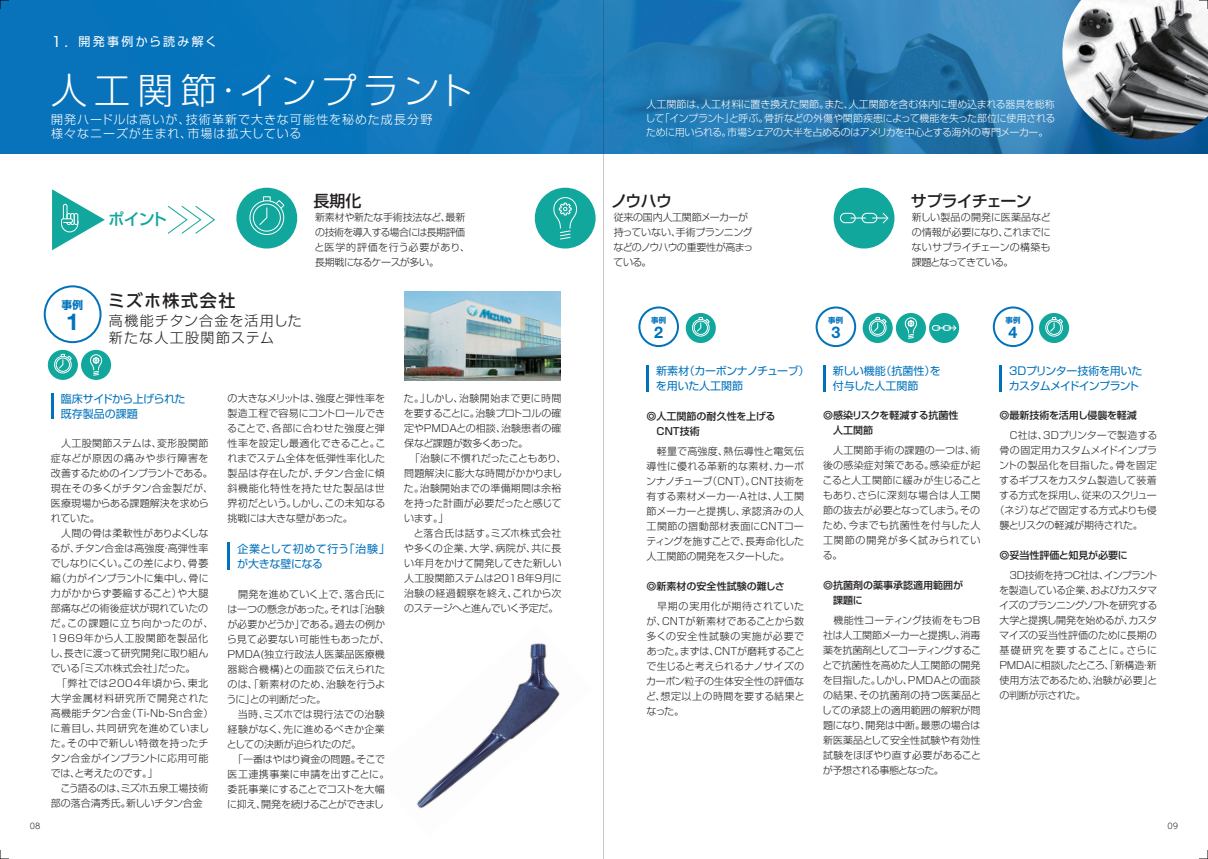
<style>
.page{position:relative;width:1208px;height:859px;background:#fff}
.page>*{position:absolute;margin:0;border:0;box-sizing:border-box;transform-origin:0 0}
.t1{font:300 36px "Shin Go Pro";letter-spacing:.15em;color:#fff}
.t2{font:700 23.3px "Helvetica Neue LT Std";color:#0072bc}
.t3{font:500 17px "UD Shin Go Pro";letter-spacing:.085em;color:#231f20}
.t4{font:700 16.1px "Helvetica Neue LT Std";color:#0072bc}
.t5{font:500 16px "Shin Go Pro";letter-spacing:-.045em;color:#231f20}
.t6{font:500 16px "Shin Go Pro";color:#12a79d}
.t7{font:300 14px/16.8px "Shin Go Pro";letter-spacing:.08em;color:#231f20}
.t8{font:300 12px/14px "Shin Go Pro";letter-spacing:.08em;color:#fff}
.t9{font:12px "Shin Go Pro";letter-spacing:.2em;color:#fff}
.t10{font:11px/15px "Shin Go Pro";letter-spacing:-.03em;color:#0072bc}
.t11{font:11px/15px "Shin Go Pro";letter-spacing:-.065em;color:#0072bc}
.t12{font:11px/15px "Shin Go Pro";letter-spacing:-.01em;color:#0072bc}
.t13{font:11px/15px "Shin Go Pro";color:#0072bc}
.t14{font:700 10.7px "Shin Go Pro";color:#0072bc}
.t15{font:300 10px/15px "Shin Go Pro";letter-spacing:-.005em;color:#231f20;text-align:justify}
.t16{font:300 10px/14px "Shin Go Pro";letter-spacing:-.055em;color:#fff;text-align:justify}
.t17{font:500 10px/15px "Shin Go Pro";color:#231f20}
.t18{font:300 10px/15px "Shin Go Pro";letter-spacing:-.04em;color:#231f20}
.t19{font:300 10px/15px "Shin Go Pro";letter-spacing:-.025em;color:#231f20}
.t20{font:300 10px/15px "Shin Go Pro";letter-spacing:-.045em;color:#231f20}
.t21{font:300 10px "Shin Go Pro";letter-spacing:-.03em;color:#231f20}
.t22{font:300 10px "Shin Go Pro";letter-spacing:.03em;color:#231f20}
.t23{font:300 8px "UD Shin Go Pro";color:#231f20}
.t24{font:700 7.4px "Shin Go Pro";color:#0072bc}
.s1{font-size:14px}
</style>
<div class="page">
<img style="left:417px;top:643px;width:143px;height:166px">
<img style="left:0;top:0;width:1208px;height:154px">
<hr style="left:646px;top:365px;width:3px;height:27px;background:#0072bc">
<hr style="left:823px;top:365px;width:3px;height:27px;background:#0072bc">
<hr style="left:999px;top:365px;width:3px;height:27px;background:#0072bc">
<div style="left:638px;top:306px;width:41px;height:41px;border:2px solid #0072bc;border-radius:50%"></div>
<div style="left:815px;top:306px;width:41px;height:41px;border:2px solid #0072bc;border-radius:50%"></div>
<div style="left:992px;top:306px;width:41px;height:41px;border:2px solid #0072bc;border-radius:50%"></div>
<svg style="left:52px;top:189px;width:53px;height:61px"></svg>
<div style="left:44px;top:285px;width:58px;height:58px;border:2px solid #0072bc;border-radius:50%"></div>
<hr style="left:51px;top:393px;width:3px;height:26px;background:#0072bc">
<hr style="left:227px;top:542px;width:3px;height:27px;background:#0072bc">
<img style="left:404px;top:291px;width:157px;height:90px">
<img style="left:1062px;top:0;width:146px;height:140px">
<div style="left:236px;top:188px;width:61px;height:60px;background:#12a79d;border-radius:50%"></div>
<div style="left:249px;top:200px;width:35px;height:35px;border:1px solid #fff;border-radius:50%"></div>
<div style="left:253px;top:204px;width:28px;height:28px;border:1px solid #fff;border-radius:50%"></div>
<svg style="left:258px;top:207px;width:10px;height:18px"></svg>
<svg style="left:275px;top:200px;width:10px;height:9px"></svg>
<svg style="left:48px;top:350px;width:30px;height:30px"></svg>
<div style="left:54px;top:356px;width:17px;height:17px;border:1px solid #fff;border-radius:50%"></div>
<div style="left:56px;top:358px;width:14px;height:14px;border:1px solid #fff;border-radius:50%"></div>
<svg style="left:59px;top:354px;width:13px;height:15px"></svg>
<svg style="left:686px;top:313px;width:30px;height:30px"></svg>
<div style="left:692px;top:319px;width:17px;height:17px;border:1px solid #fff;border-radius:50%"></div>
<div style="left:694px;top:321px;width:13px;height:14px;border:1px solid #fff;border-radius:50%"></div>
<svg style="left:696px;top:317px;width:14px;height:15px"></svg>
<svg style="left:1039px;top:313px;width:30px;height:30px"></svg>
<div style="left:1045px;top:319px;width:17px;height:17px;border:1px solid #fff;border-radius:50%"></div>
<div style="left:1047px;top:321px;width:14px;height:14px;border:1px solid #fff;border-radius:50%"></div>
<svg style="left:1050px;top:317px;width:13px;height:15px"></svg>
<div style="left:535px;top:188px;width:60px;height:60px;background:#12a79d;border-radius:50%"></div>
<svg style="left:553px;top:197px;width:24px;height:43px"></svg>
<div style="left:81px;top:350px;width:30px;height:30px;background:#12a79d;border-radius:50%"></div>
<svg style="left:90px;top:354px;width:12px;height:22px"></svg>
<svg style="left:862px;top:313px;width:30px;height:30px"></svg>
<div style="left:869px;top:319px;width:17px;height:17px;border:1px solid #fff;border-radius:50%"></div>
<div style="left:870px;top:321px;width:14px;height:14px;border:1px solid #fff;border-radius:50%"></div>
<svg style="left:873px;top:317px;width:14px;height:15px"></svg>
<div style="left:896px;top:313px;width:30px;height:30px;background:#12a79d;border-radius:50%"></div>
<svg style="left:904px;top:317px;width:13px;height:22px"></svg>
<div style="left:833px;top:188px;width:61px;height:60px;background:#12a79d;border-radius:50%"></div>
<div style="left:840px;top:213px;width:15px;height:10px;border:1px solid #fff;border-radius:5px"></div>
<div style="left:861px;top:213px;width:16px;height:10px;border:1px solid #fff;border-radius:5px"></div>
<svg style="left:850px;top:218px;width:15px;height:1px"></svg>
<svg style="left:872px;top:212px;width:17px;height:12px"></svg>
<div style="left:929px;top:313px;width:30px;height:30px;background:#12a79d;border-radius:50%"></div>
<div style="left:932px;top:325px;width:8px;height:5px;border:1px solid #fff;border-radius:2px"></div>
<svg style="left:937px;top:325px;width:19px;height:6px"></svg>
<svg style="left:167px;top:205px;width:48px;height:29px"></svg>
<svg style="left:0;top:850px;width:9px;height:9px"></svg>
<svg style="left:0;top:0;width:9px;height:9px"></svg>
<svg style="left:1199px;top:0;width:9px;height:9px"></svg>
<svg style="left:1199px;top:850px;width:9px;height:9px"></svg>
<hr style="left:603px;top:1px;width:1px;height:858px;background:#231f20">
<p class="t9" style="left:51px;top:32px;width:168px"><span class="s1">1.</span> 開発事例から読み解く</p>
<h1 class="t1" style="left:51px;top:60px;width:423px">人工関節・インプラント</h1>
<p class="t8" style="left:51px;top:111px;width:383px">開発ハードルは高いが、技術革新で大きな可能性を秘めた成長分野様々なニーズが生まれ、市場は拡大している</p>
<h3 class="t6" style="left:109px;top:206px;width:60px">ポイント</h3>
<p class="t14" style="left:62px;top:296px;width:23px">事例</p>
<h3 class="t3" style="left:108px;top:286px;width:129px">ミズホ株式会社</h3>
<h2 class="t2" style="left:66px;top:307px;width:14px">1</h2>
<h3 class="t7" style="left:109px;top:310px;width:194px">高機能チタン合金を活用した新たな人工股関節ステム</h3>
<h3 class="t5" style="left:314px;top:188px;width:49px">長期化</h3>
<p class="t18" style="left:314px;top:209px;width:157px">新素材や新たな手術技法など、最新の技術を導入する場合には長期評価と医学的評価を行う必要があり、長期戦になるケースが多い。</p>
<p class="t23" style="left:30px;top:820px;width:12px">08</p>
<p class="t10" style="left:61px;top:390px;width:126px">臨床サイドから上げられた既存製品の課題</p>
<p class="t15" style="left:50px;top:434px;width:165px;text-align:left">　人工股関節ステムは、変形股関節症などが原因の痛みや歩行障害を改善するためのインプラントである。現在その多くがチタン合金製だが、医療現場からある課題解決を求められていた。<br>　人間の骨は柔軟性がありよくしなるが、チタン合金は高強度・高弾性率でしなりにくい。この差により、骨萎縮（力がインプラントに集中し、骨に力がかからず萎縮すること）や大腿部痛などの術後症状が現れていたのだ。この課題に立ち向かったのが、<br>1969年から人工股関節を製品化し、長きに渡って研究開発に取り組んでいる「ミズホ株式会社」だった。<br>　「弊社では2004年頃から、東北大学金属材料研究所で開発された高機能チタン合金（Ti-Nb-Sn合金）に着目し、共同研究を進めていました。その中で新しい特徴を持ったチタン合金がインプラントに応用可能では、と考えたのです。」</p>
<p class="t19" style="left:51px;top:779px;width:159px;text-indent:10px">こう語るのは、ミズホ五泉工場技術部の落合清秀氏。新しいチタン合金</p>
<p class="t15" style="left:227px;top:389px;width:160px">の大きなメリットは、強度と弾性率を製造工程で容易にコントロールできることで、各部に合わせた強度と弾性率を設定し最適化できること。これまでステム全体を低弾性率化した製品は存在したが、チタン合金に傾斜機能化特性を持たせた製品は世界初だという。しかし、この未知なる挑戦には大きな壁があった。</p>
<p class="t12" style="left:237px;top:540px;width:154px">企業として初めて行う「治験」が大きな壁になる</p>
<p class="t15" style="left:227px;top:585px;width:165px;text-align:left">　開発を進めていく上で、落合氏には一つの懸念があった。それは「治験が必要かどうか」である。過去の例から見て必要ない可能性もあったが、<br>PMDA(独立行政法人医薬品医療機器総合機構)との面談で伝えられたのは、「新素材のため、治験を行うように」との判断だった。<br>　当時、ミズホでは現行法での治験経験がなく、先に進めるべきか企業としての決断が迫られたのだ。<br>　「一番はやはり資金の問題。そこで医工連携事業に申請を出すことに。委託事業にすることでコストを大幅に抑え、開発を続けることができまし</p>
<p class="t15" style="left:404px;top:389px;width:164px;text-align:left">た。」しかし、治験開始まで更に時間を要することに。治験プロトコルの確定やPMDAとの相談、治験患者の確保など課題が数多くあった。<br>　「治験に不慣れだったこともあり、問題解決に膨大な時間がかかりました。治験開始までの準備期間は余裕を持った計画が必要だったと感じています。」<br>　と落合氏は話す。ミズホ株式会社や多くの企業、大学、病院が、共に長い年月をかけて開発してきた新しい人工股関節ステムは2018年９月に治験の経過観察を終え、これから次のステージへと進んでいく予定だ。</p>
<p class="t16" style="left:645px;top:96px;width:411px">人工関節は、人工材料に置き換えた関節。また、人工関節を含む体内に埋め込まれる器具を総称して「インプラント」と呼ぶ。骨折などの外傷や関節疾患によって機能を失った部位に使用されるために用いられる。市場シェアの大半を占めるのはアメリカを中心とする海外の専門メーカー。</p>
<h3 class="t5" style="left:611px;top:188px;width:63px">ノウハウ</h3>
<p class="t20" style="left:613px;top:209px;width:141px">従来の国内人工関節メーカーが持っていない、手術プランニングなどのノウハウの重要性が高まっている。</p>
<h3 class="t5" style="left:911px;top:188px;width:122px">サプライチェーン</h3>
<p class="t15" style="left:911px;top:209px;width:141px">新しい製品の開発に医薬品などの情報が必要になり、これまでにないサプライチェーンの構築も課題となってきている。</p>
<p class="t24" style="left:651px;top:314px;width:17px">事例</p>
<h3 class="t4" style="left:654px;top:322px;width:10px">2</h3>
<p class="t10" style="left:656px;top:362px;width:155px">新素材（カーボンナノチューブ）を用いた人工関節</p>
<p class="t17" style="left:646px;top:407px;width:130px">◎人工関節の耐久性を上げる　CNT技術</p>
<p class="t15" style="left:646px;top:442px;width:159px">　軽量で高強度、熱伝導性と電気伝導性に優れる革新的な素材、カーボンナノチューブ（CNT）。CNT技術を有する素材メーカー・A社は、人工関節メーカーと提携し、承認済みの人工関節の摺動部材表面にCNTコーティングを施すことで、長寿命化した人工関節の開発をスタートした。</p>
<p class="t17" style="left:646px;top:577px;width:140px">◎新素材の安全性試験の難しさ</p>
<p class="t15" style="left:646px;top:597px;width:160px">　早期の実用化が期待されていたが、CNTが新素材であることから数多くの安全性試験の実施が必要であった。まずは、CNTが磨耗することで生じると考えられるナノサイズのカーボン粒子の生体安全性の評価など、想定以上の時間を要する結果となった。</p>
<p class="t24" style="left:828px;top:314px;width:17px">事例</p>
<h3 class="t4" style="left:831px;top:322px;width:10px">3</h3>
<p class="t13" style="left:833px;top:362px;width:109px">新しい機能（抗菌性）を付与した人工関節</p>
<p class="t17" style="left:823px;top:407px;width:137px">◎感染リスクを軽減する抗菌性　人工関節</p>
<p class="t15" style="left:822px;top:442px;width:160px">　人工関節手術の課題の一つは、術後の感染症対策である。感染症が起こると人工関節に緩みが生じることもあり、さらに深刻な場合は人工関節の抜去が必要となってしまう。そのため、今までも抗菌性を付与した人工関節の開発が多く試みられている。</p>
<p class="t17" style="left:823px;top:577px;width:141px">◎抗菌剤の薬事承認適用範囲が　課題に</p>
<p class="t15" style="left:822px;top:612px;width:161px">　機能性コーティング技術をもつB社は人工関節メーカーと提携し、消毒薬を抗菌剤としてコーティングすることで抗菌性を高めた人工関節の開発を目指した。しかし、PMDAとの面談の結果、その抗菌剤の持つ医薬品としての承認上の適用範囲の解釈が問題になり、開発は中断。最悪の場合は新医薬品として安全性試験や有効性試験をほぼやり直す必要があることが予想される事態となった。</p>
<p class="t24" style="left:1005px;top:314px;width:17px">事例</p>
<h3 class="t4" style="left:1008px;top:322px;width:10px">4</h3>
<p class="t11" style="left:1008px;top:362px;width:136px">３Dプリンター技術を用いたカスタムメイドインプラント</p>
<p class="t17" style="left:999px;top:407px;width:139px">◎最新技術を活用し侵襲を軽減</p>
<p class="t15" style="left:999px;top:427px;width:159px">　C社は、３Dプリンターで製造する</p>
<p class="t15" style="left:999px;top:442px;width:159px">骨の固定用カスタムメイドインプラ</p>
<p class="t22" style="left:999px;top:457px;width:159px">ントの製品化を目指した。骨を固定</p>
<p class="t15" style="left:999px;top:472px;width:159px">するギプスをカスタム製造して装着</p>
<p class="t21" style="left:999px;top:487px;width:159px">する方式を採用し、従来のスクリュー</p>
<p class="t19" style="left:994px;top:502px;width:164px">（ネジ）などで固定する方式よりも侵</p>
<p class="t18" style="left:999px;top:517px;width:145px">襲とリスクの軽減が期待された。</p>
<p class="t17" style="left:999px;top:547px;width:130px">◎妥当性評価と知見が必要に</p>
<p class="t15" style="left:999px;top:567px;width:160px;text-indent:10px">3D技術を持つC社は、インプラントを製造している企業、およびカスタマイズのプランニングソフトを研究する大学と提携し開発を始めるが、カスタマイズの妥当性評価のために長期の基礎研究を要することに。さらにPMDAに相談したところ、「新構造・新使用方法であるため、治験が必要」との判断が示された。</p>
<p class="t23" style="left:1167px;top:820px;width:12px">09</p>
</div>
